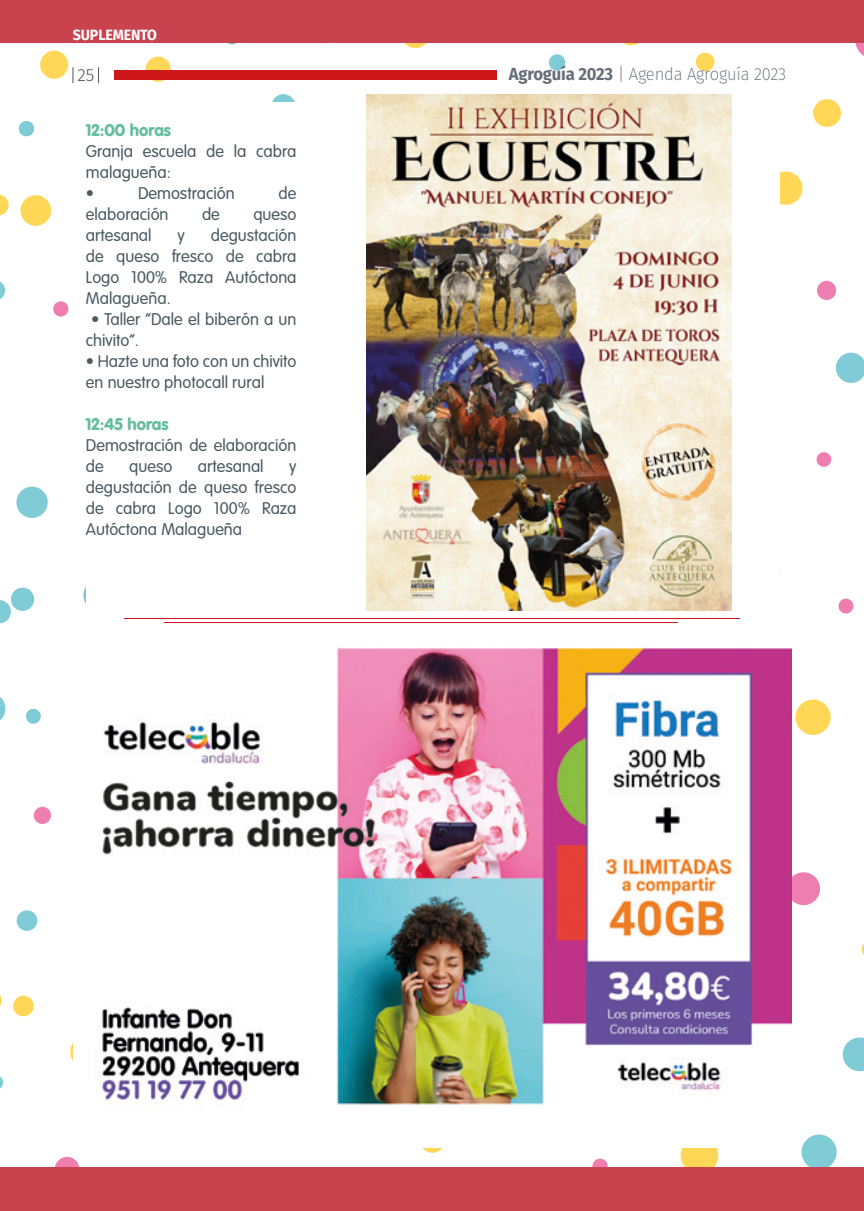
<style>
.page{position:relative;width:864px;height:1211px;background:#fff}
.page>*{position:absolute;margin:0;border:0;box-sizing:border-box;transform-origin:0 0}
.t1{font:200 17.5px "Fira Sans";letter-spacing:-.01em;color:#676d77;scale:.95 1}
.t2{font:300 17.5px "Fira Sans";color:#535353}
.t3{font:300 16.62px/21px "VAG Rounded Std";color:#495a61}
.t4{font:900 16.62px "VAG Rounded Std";color:#65bda0}
.t5{font:700 14.88px "Fira Sans";letter-spacing:-.01em;color:#fff;scale:.95 1}
.s1{font-weight:700}
</style>
<div class="page">
<svg style="left:801px;top:1134px;width:36px;height:33px"></svg>
<svg style="left:224px;top:30px;width:15px;height:15px"></svg>
<svg style="left:18px;top:121px;width:17px;height:16px"></svg>
<svg style="left:25px;top:708px;width:16px;height:16px"></svg>
<div style="left:548px;top:54px;width:17px;height:17px;background:#7fcbd6;border-radius:50%"></div>
<svg style="left:16px;top:486px;width:32px;height:32px"></svg>
<svg style="left:16px;top:910px;width:22px;height:21px"></svg>
<svg style="left:83px;top:587px;width:3px;height:17px"></svg>
<svg style="left:842px;top:1037px;width:21px;height:35px"></svg>
<svg style="left:272px;top:94px;width:23px;height:8px"></svg>
<svg style="left:836px;top:352px;width:27px;height:31px"></svg>
<svg style="left:592px;top:1158px;width:16px;height:9px"></svg>
<svg style="left:53px;top:301px;width:16px;height:16px"></svg>
<svg style="left:838px;top:598px;width:16px;height:16px"></svg>
<svg style="left:33px;top:806px;width:18px;height:18px"></svg>
<svg style="left:817px;top:280px;width:20px;height:20px"></svg>
<svg style="left:816px;top:452px;width:15px;height:15px"></svg>
<svg style="left:791px;top:870px;width:29px;height:37px"></svg>
<svg style="left:55px;top:1156px;width:25px;height:11px"></svg>
<svg style="left:853px;top:42px;width:10px;height:14px"></svg>
<div style="left:794px;top:699px;width:36px;height:36px;background:#ffd757;border-radius:50%"></div>
<svg style="left:780px;top:171px;width:23px;height:34px"></svg>
<svg style="left:13px;top:995px;width:21px;height:22px"></svg>
<div style="left:680px;top:1135px;width:38px;height:39px;background:#ffd757;border-radius:50%"></div>
<svg style="left:399px;top:42px;width:32px;height:7px"></svg>
<svg style="left:308px;top:42px;width:35px;height:2px"></svg>
<div style="left:40px;top:50px;width:29px;height:29px;background:#ffd757;border-radius:50%"></div>
<svg style="left:145px;top:56px;width:26px;height:26px"></svg>
<svg style="left:613px;top:42px;width:35px;height:4px"></svg>
<div style="left:695px;top:52px;width:19px;height:19px;background:#ffd757;border-radius:50%"></div>
<svg style="left:755px;top:42px;width:34px;height:1px"></svg>
<svg style="left:422px;top:1148px;width:21px;height:5px"></svg>
<svg style="left:20px;top:195px;width:32px;height:31px"></svg>
<svg style="left:813px;top:99px;width:28px;height:28px"></svg>
<svg style="left:70px;top:1042px;width:3px;height:19px"></svg>
<svg style="left:861px;top:945px;width:2px;height:9px"></svg>
<div style="left:86px;top:102px;width:693px;height:1045px;background:#fff"></div>
<svg style="left:0;top:1076px;width:3px;height:13px"></svg>
<svg style="left:0;top:697px;width:6px;height:24px"></svg>
<svg style="left:0;top:281px;width:6px;height:18px"></svg>
<svg style="left:0;top:587px;width:35px;height:37px"></svg>
<svg style="left:0;top:194px;width:9px;height:21px"></svg>
<svg style="left:0;top:994px;width:2px;height:13px"></svg>
<hr style="left:125px;top:618px;width:614px;height:1px;background:#cd171a">
<hr style="left:164px;top:622px;width:513px;height:1px;background:#cd171a">
<svg style="left:98px;top:67px;width:1px;height:16px"></svg>
<svg style="left:73px;top:67px;width:1px;height:16px"></svg>
<img style="left:101px;top:648px;width:690px;height:457px">
<div style="left:0;top:0;width:11px;height:42px;background:#c8434e"></div>
<div style="left:0;top:1167px;width:86px;height:43px;background:#c8434e"></div>
<div style="left:11px;top:1167px;width:852px;height:43px;background:#c8434e"></div>
<div style="left:114px;top:70px;width:382px;height:10px;background:#cd171a"></div>
<div style="left:2px;top:0;width:861px;height:42px;background:#c8434e"></div>
<img style="left:366px;top:94px;width:365px;height:516px">
<p class="t5" style="left:73px;top:22px;width:90px">SUPLEMENTO</p>
<p class="t2" style="left:77px;top:63px;width:18px">25</p>
<p class="t1" style="left:508px;top:61px;width:293px"><span class="s1">Agroguía 2023</span> | Agenda Agroguía 2023</p>
<p class="t4" style="left:86px;top:120px;width:87px">12:00 horas</p>
<p class="t3" style="left:86px;top:141px;width:212px">Granja escuela de la cabra malagueña:</p>
<p class="t3" style="left:86px;top:183px;width:10px">•</p>
<p class="t3" style="left:138px;top:183px;width:98px">Demostración</p>
<p class="t3" style="left:278px;top:183px;width:19px">de</p>
<p class="t3" style="left:86px;top:204px;width:84px">elaboración</p>
<p class="t3" style="left:202px;top:204px;width:19px">de</p>
<p class="t3" style="left:253px;top:204px;width:45px">queso</p>
<p class="t3" style="left:86px;top:225px;width:67px">artesanal</p>
<p class="t3" style="left:177px;top:225px;width:9px">y</p>
<p class="t3" style="left:86px;top:225px;width:212px;text-align:justify;text-indent:125px">degustación de queso fresco de cabra Logo 100% Raza Autóctona Malagueña.</p>
<p class="t3" style="left:86px;top:309px;width:212px;text-indent:5px">• Taller “Dale el biberón a un chivito”.</p>
<p class="t3" style="left:86px;top:351px;width:212px">• Hazte una foto con un chivito en nuestro photocall rural</p>
<p class="t4" style="left:86px;top:414px;width:84px">12:45 horas</p>
<p class="t3" style="left:86px;top:435px;width:212px">Demostración de elaboración de</p>
<p class="t3" style="left:129px;top:456px;width:45px">queso</p>
<p class="t3" style="left:198px;top:456px;width:67px">artesanal</p>
<p class="t3" style="left:86px;top:456px;width:212px;text-align:justify;text-indent:203px">y degustación de queso fresco de cabra Logo 100% Raza Autóctona Malagueña</p>
</div>
